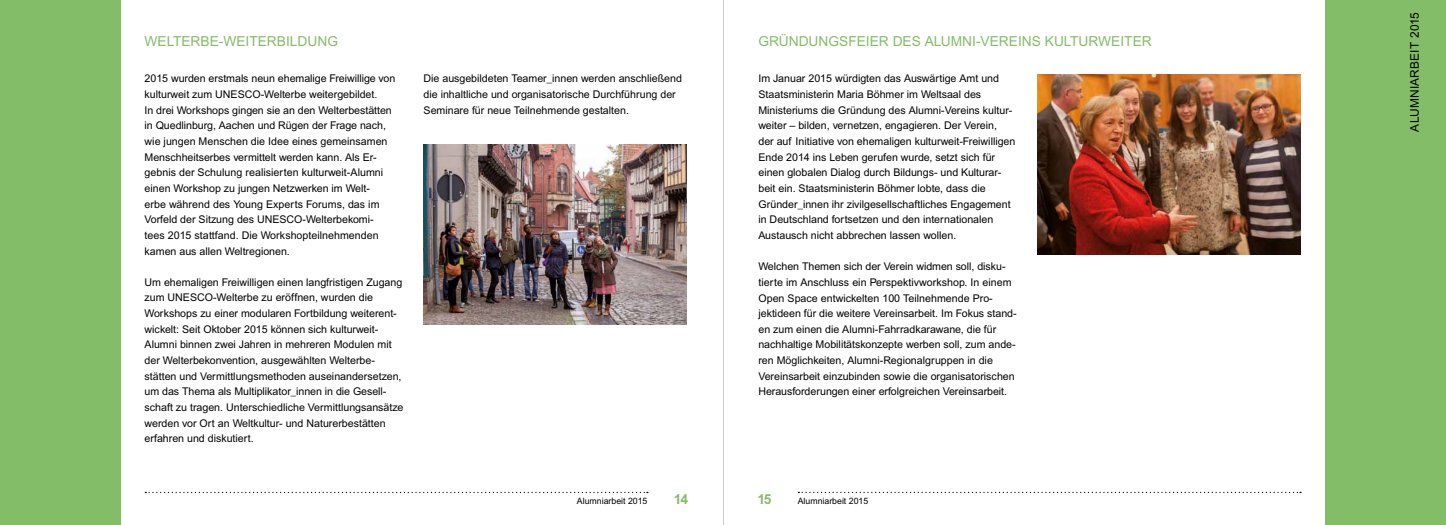
<style>
.page{position:relative;width:1446px;height:525px;background:#fff}
.page>*{position:absolute;margin:0;border:0;box-sizing:border-box;transform-origin:0 0}
.t1{font:13.75px "Arial";color:#84bd67}
.t2{font:700 13.75px "Arial";color:#84bd67}
.t3{font:11.88px "Arial";letter-spacing:-.03em;color:#000}
.t4{font:10.62px/15.6px "Arial";color:#000}
.t5{font:8.75px "Arial";color:#000}
</style>
<div class="page">
<div style="left:0;top:0;width:120px;height:524px;background:#84bd67"></div>
<svg style="left:798px;top:491px;width:503px;height:2px"></svg>
<svg style="left:145px;top:491px;width:503px;height:2px"></svg>
<div style="left:1325px;top:0;width:120px;height:524px;background:#84bd67"></div>
<img style="left:1037px;top:74px;width:263px;height:180px">
<img style="left:423px;top:145px;width:264px;height:180px">
<p class="t1" style="left:145px;top:34px;width:39px">Welterbe</p>
<p class="t1" style="left:219px;top:34px;width:26px">-Weiterbi</p>
<p class="t1" style="left:290px;top:34px;width:19px">ldung</p>
<p class="t1" style="left:758px;top:34px;width:21px">Gründungsfeier</p>
<p class="t1" style="left:892px;top:34px;width:10px">des</p>
<p class="t1" style="left:925px;top:34px;width:26px">Alumni</p>
<p class="t1" style="left:976px;top:34px;width:23px">-Vereins</p>
<p class="t1" style="left:1045px;top:34px;width:36px">ku lturweiter</p>
<p class="t4" style="left:145px;top:71px;width:252px">2015 wurden erstmals neun ehemalige Freiwillige von kulturweit zum UNESCO-Welterbe weitergebildet.<br>In drei Workshops gingen sie an den Welterbestätten in Quedlinburg, Aachen und Rügen der Frage nach, wie jungen Menschen die Idee eines gemeinsamen Menschheitserbes vermittelt werden kann. Als Er&shy;gebnis der Schulung realisierten kulturweit-Alumni einen Workshop zu jungen Netzwerken im Welt-<br>erbe während des Young Experts Forums, das im Vorfeld der Sitzung des UNESCO-Welterbekomi&shy;tees 2015 stattfand. Die Workshopteilnehmenden kamen aus allen Weltregionen.</p>
<p class="t4" style="left:145px;top:274px;width:260px">Um ehemaligen Freiwilligen einen langfristigen Zugang zum UNESCO-Welterbe zu eröffnen, wurden die Workshops zu einer modularen Fortbildung weiterent&shy;wickelt: Seit Oktober 2015 können sich kulturweit-Alumni binnen zwei Jahren in mehreren Modulen mit der Welterbekonvention, ausgewählten Welterbe&shy;stätten und Vermittlungsmethoden auseinandersetzen, um das Thema als Multiplikator_innen in die Gesell&shy;schaft zu tragen. Unterschiedliche Vermittlungsansätze werden vor Ort an Weltkultur- und Naturerbestätten erfahren und diskutiert.</p>
<p class="t4" style="left:423px;top:71px;width:260px">Die ausgebildeten Teamer_innen werden anschließend die inhaltliche und organisatorische Durchführung der<br>Seminare für neue Teilnehmende gestalten.</p>
<p class="t4" style="left:758px;top:71px;width:258px">Im Januar 2015 würdigten das Auswärtige Amt und Staatsministerin Maria Böhmer im Weltsaal des Ministeriums die Gründung des Alumni-Vereins kultur&shy;weiter – bilden, vernetzen, engagieren. Der Verein,<br>der auf Initiative von ehemaligen kulturweit-Freiwilligen Ende 2014 ins Leben gerufen wurde, setzt sich für einen globalen Dialog durch Bildungs- und Kulturar&shy;beit ein. Staatsministerin Böhmer lobte, dass die Gründer_innen ihr zivilgesellschaftliches Engagement in Deutschland fortsetzen und den internationalen Austausch nicht abbrechen lassen wollen.</p>
<p class="t4" style="left:758px;top:258px;width:260px">Welchen Themen sich der Verein widmen soll, disku&shy;tierte im Anschluss ein Perspektivworkshop. In einem Open Space entwickelten 100 Teilnehmende Pro&shy;jektideen für die weitere Vereinsarbeit. Im Fokus stand&shy;en zum einen die Alumni-Fahrradkarawane, die für nachhaltige Mobilitätskonzepte werben soll, zum ande&shy;ren Möglichkeiten, Alumni-Regionalgruppen in die Vereinsarbeit einzubinden sowie die organisatorischen Herausforderungen einer erfolgreichen Vereinsarbeit.</p>
<p class="t2" style="left:674px;top:490px;width:16px">14</p>
<p class="t2" style="left:757px;top:490px;width:16px">15</p>
<p class="t5" style="left:577px;top:496px;width:72px">Alumniarbeit 2015</p>
<p class="t5" style="left:798px;top:495px;width:72px">Alumniarbeit 2015</p>
<p class="t3" style="left:1407px;top:131px;width:121px;rotate:-90deg">Alumniarbeit 2015</p>
</div>
